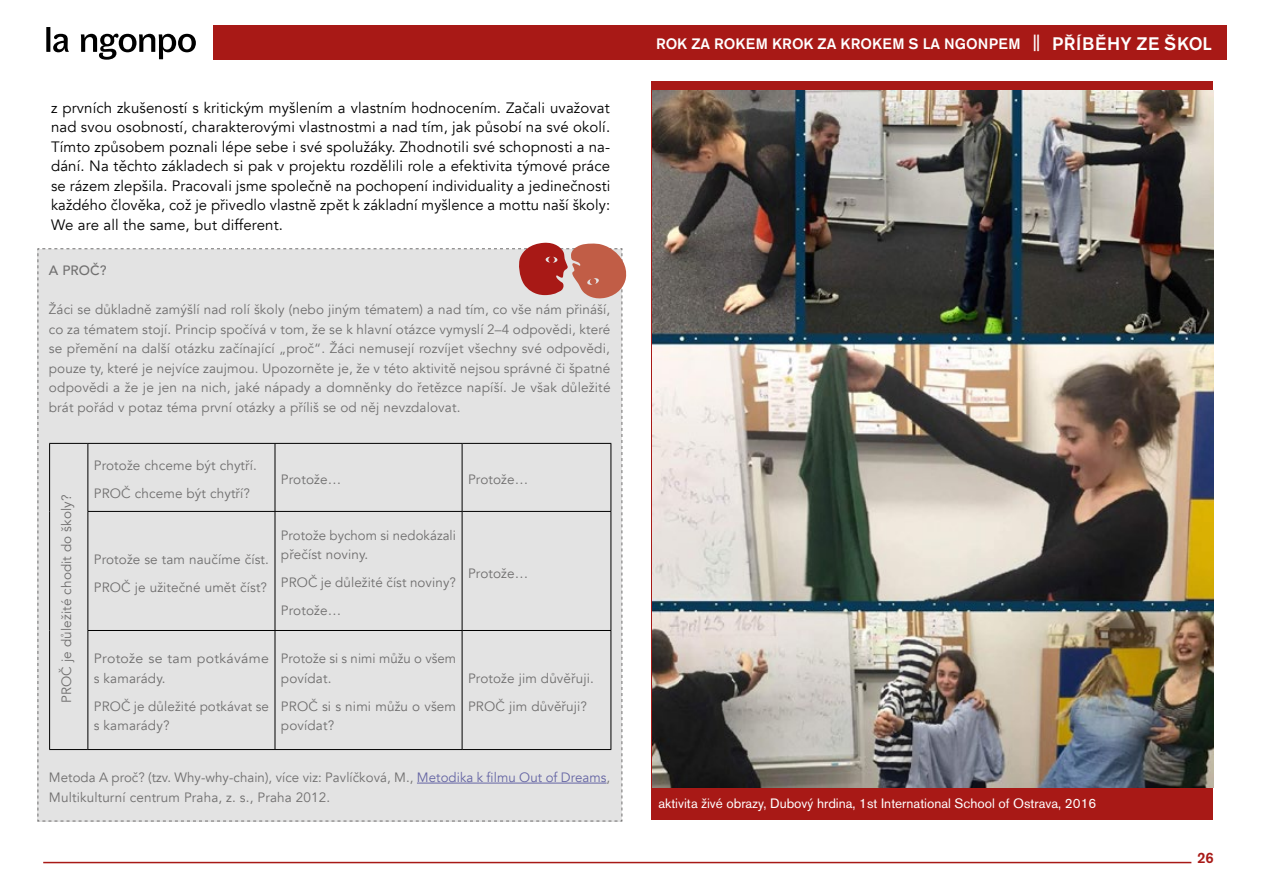
<style>
.page{position:relative;width:1263px;height:893px;background:#fff}
.page>*{position:absolute;margin:0;border:0;box-sizing:border-box;transform-origin:0 0}
.t1{font:15px/19.5px "Avenir";letter-spacing:.005em;color:#000;text-align:justify}
.t2{font:500 15px "Akzidenz Grotesk BECE";color:#fff}
.t3{font:500 15px "Akzidenz Grotesk BECE";color:#a81916}
.t4{font:13.5px/19.5px "Avenir";letter-spacing:.01em;color:#706f6f}
.t5{font:13.5px "Akzidenz Grotesk BECE";color:#fff}
.t6{font:13.5px/19.5px "Avenir";letter-spacing:.01em;color:#706f6f;scale:1.04 1}
.t7{font:500 13.5px "Avenir";color:#706f6f}
.s1{color:#6565a4}
.s2{font-size:16.5px}
.s3{font-size:18px}
</style>
<div class="page">
<div style="left:214px;top:26px;width:1013px;height:34px;background:#a81916"></div>
<svg style="left:46px;top:27px;width:150px;height:33px"></svg>
<hr style="left:43px;top:862px;width:1148px;height:1px;background:#a81916">
<div style="left:38px;top:242px;width:589px;height:580px;background:#e3e3e3"></div>
<hr style="left:49px;top:443px;width:39px;height:1px;background:#000">
<hr style="left:49px;top:444px;width:1px;height:67px;background:#000">
<hr style="left:88px;top:443px;width:187px;height:1px;background:#000">
<hr style="left:87px;top:444px;width:1px;height:67px;background:#000">
<hr style="left:275px;top:443px;width:187px;height:1px;background:#000">
<hr style="left:275px;top:444px;width:1px;height:67px;background:#000">
<hr style="left:462px;top:443px;width:149px;height:1px;background:#000">
<hr style="left:462px;top:444px;width:1px;height:67px;background:#000">
<hr style="left:610px;top:444px;width:1px;height:67px;background:#000">
<hr style="left:49px;top:511px;width:1px;height:119px;background:#000">
<hr style="left:87px;top:511px;width:188px;height:1px;background:#000">
<hr style="left:87px;top:512px;width:1px;height:118px;background:#000">
<hr style="left:275px;top:511px;width:187px;height:1px;background:#000">
<hr style="left:275px;top:512px;width:1px;height:118px;background:#000">
<hr style="left:462px;top:511px;width:149px;height:1px;background:#000">
<hr style="left:462px;top:512px;width:1px;height:118px;background:#000">
<hr style="left:610px;top:512px;width:1px;height:118px;background:#000">
<hr style="left:49px;top:630px;width:1px;height:119px;background:#000">
<hr style="left:87px;top:630px;width:188px;height:1px;background:#000">
<hr style="left:87px;top:631px;width:1px;height:118px;background:#000">
<hr style="left:275px;top:630px;width:187px;height:1px;background:#000">
<hr style="left:275px;top:631px;width:1px;height:118px;background:#000">
<hr style="left:462px;top:630px;width:149px;height:1px;background:#000">
<hr style="left:462px;top:631px;width:1px;height:118px;background:#000">
<hr style="left:610px;top:631px;width:1px;height:118px;background:#000">
<hr style="left:49px;top:749px;width:39px;height:1px;background:#000">
<hr style="left:88px;top:749px;width:187px;height:1px;background:#000">
<hr style="left:275px;top:749px;width:187px;height:1px;background:#000">
<hr style="left:462px;top:749px;width:149px;height:1px;background:#000">
<div style="left:652px;top:81px;width:561px;height:739px;background:#a81916"></div>
<img style="left:652px;top:90px;width:561px;height:697px">
<hr style="left:417px;top:783px;width:189px;height:1px;background:#6565a4">
<p class="t1" style="left:51px;top:98px;width:561px">z prvních zkušeností s kritickým myšlením a vlastním hodnocením. Začali uvažovat nad svou osobností, charakterovými vlastnostmi a nad tím, jak působí na své okolí.<br>Tímto způsobem poznali lépe sebe i své spolužáky. Zhodnotili své schopnosti a na&shy;dání. Na těchto základech si pak v projektu rozdělili role a efektivita týmové práce se rázem zlepšila. Pracovali jsme společně na pochopení individuality a jedinečnosti každého člověka, což je přivedlo vlastně zpět k základní myšlence a mottu naší školy:<br>We are all the same, but different.</p>
<p class="t7" style="left:49px;top:259px;width:59px">A PROČ?</p>
<p class="t4" style="left:49px;top:300px;width:563px;text-align:justify">Žáci se důkladně zamýšlí nad rolí školy (nebo jiným tématem) a nad tím, co vše nám přináší, co za tématem stojí. Princip spočívá v tom, že se k hlavní otázce vymyslí 2–4 odpovědi, které se přemění na další otázku začínající „proč“. Žáci nemusejí rozvíjet všechny své odpovědi, pouze ty, které je nejvíce zaujmou. Upozorněte je, že v této aktivitě nejsou správné či špatné odpovědi a že je jen na nich, jaké nápady a domněnky do řetězce napíší. Je však důležité brát pořád v potaz téma první otázky a příliš se od něj nevzdalovat.</p>
<p class="t4" style="left:57px;top:703px;width:210px;rotate:-90deg">PROČ je důležité chodit do školy?</p>
<p class="t4" style="left:94px;top:452px;width:165px;line-height:28px">Protože chceme být chytří.<br>PROČ chceme být chytří?</p>
<p class="t4" style="left:94px;top:545px;width:177px;line-height:28px">Protože se tam naučíme číst.<br>PROČ je užitečné umět číst?</p>
<p class="t4" style="left:281px;top:470px;width:62px">Protože…</p>
<p class="t4" style="left:468px;top:470px;width:62px">Protože…</p>
<p class="t4" style="left:281px;top:526px;width:177px">Protože bychom si nedokázali přečíst noviny.</p>
<p class="t4" style="left:281px;top:569px;width:176px;line-height:28px">PROČ je důležité číst noviny?<br>Protože…</p>
<p class="t4" style="left:468px;top:563px;width:62px">Protože…</p>
<p class="t6" style="left:94px;top:649px;width:170px">Protože se tam potkáváme s kamarády.</p>
<p class="t4" style="left:94px;top:697px;width:177px">PROČ je důležité potkávat se s kamarády?</p>
<p class="t4" style="left:281px;top:649px;width:177px">Protože si s nimi můžu o všem povídat.</p>
<p class="t4" style="left:281px;top:697px;width:177px">PROČ si s nimi můžu o všem povídat?</p>
<p class="t4" style="left:468px;top:664px;width:127px;line-height:28px">Protože jim důvěřuji.<br>PROČ jim důvěřuji?</p>
<p class="t4" style="left:49px;top:768px;width:563px">Metoda A proč? (tzv. Why-why-chain), více viz: Pavlíčková, M., <span class="s1">Metodika k filmu Out of Dreams</span>,<br>Multikulturní centrum Praha, z. s., Praha 2012.</p>
<p class="t2" style="left:656px;top:35px;width:557px">ROK ZA ROKEM KROK ZA KROKEM S LA NGONPEM <span class="s2">||</span> <span class="s3">PŘÍBĚHY ZE ŠKOL</span></p>
<p class="t5" style="left:658px;top:796px;width:439px">aktivita živé obrazy, Dubový hrdina, 1st International School of Ostrava, 2016</p>
<p class="t3" style="left:1197px;top:849px;width:18px">26</p>
</div>
